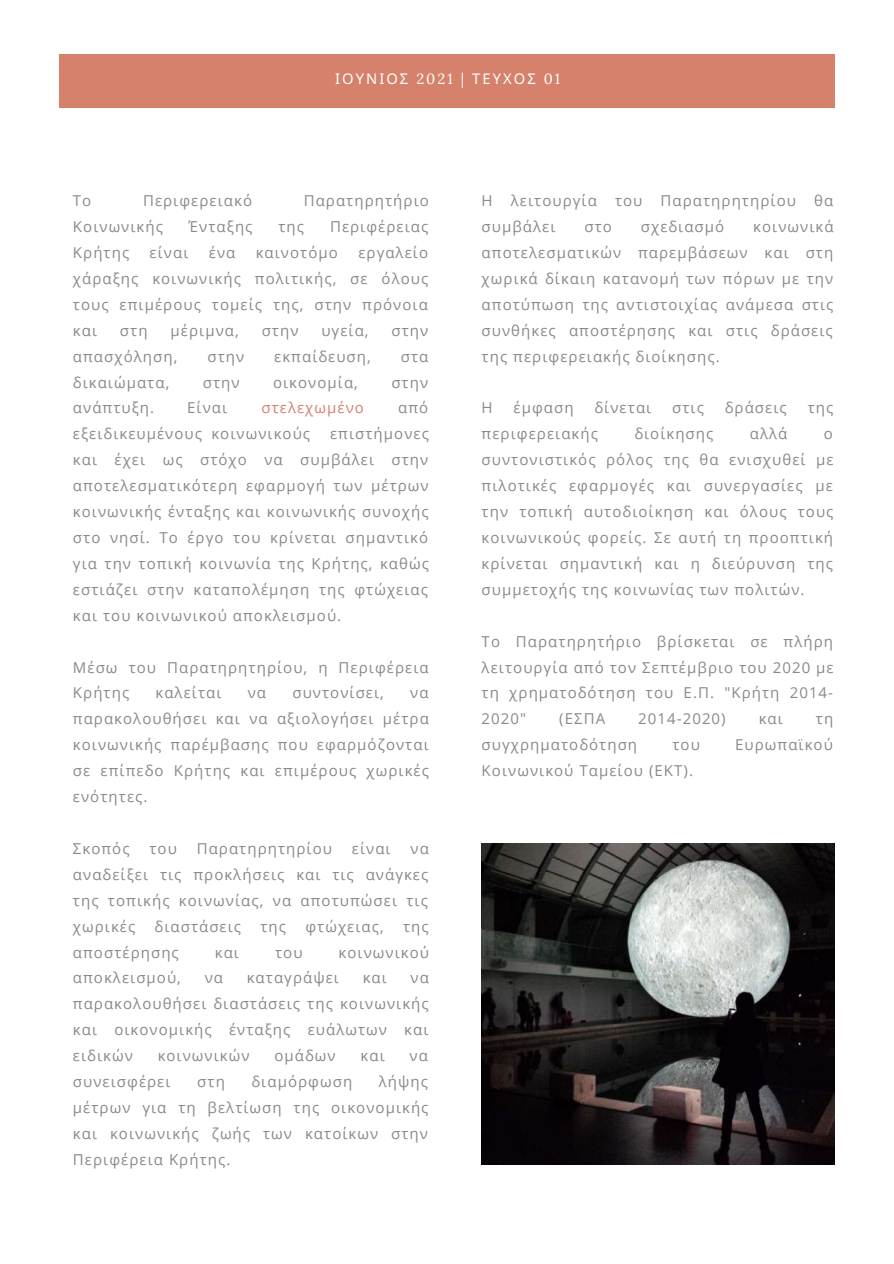
<style>
.page{position:relative;width:894px;height:1264px;background:#fff}
.page>*{position:absolute;margin:0;border:0;box-sizing:border-box;transform-origin:0 0}
.t1{font:15px/26px "Open Sans";letter-spacing:.07em;color:#898989;text-align:justify}
.t2{font:15px "Open Sans";letter-spacing:.07em;color:#d6816b}
.t3{font:14.7px "Noto Sans";letter-spacing:.14em;color:#fff}
.s1{font-family:"Lora"}
</style>
<div class="page">
<div style="left:60px;top:54px;width:774px;height:53px;background:#d6816b"></div>
<img style="left:481px;top:844px;width:353px;height:320px">
<p class="t3" style="left:335px;top:68px;width:227px">ΙΟΥΝΙΟΣ <span class="s1">2021 |</span> ΤΕΥΧΟΣ <span class="s1">01</span></p>
<p class="t1" style="left:73px;top:187px;width:20px">Το</p>
<p class="t1" style="left:143px;top:187px;width:110px">Περιφερειακό</p>
<p class="t1" style="left:303px;top:187px;width:127px">Παρατηρητήριο</p>
<p class="t1" style="left:73px;top:213px;width:91px">Κοινωνικής</p>
<p class="t1" style="left:189px;top:213px;width:65px">Ένταξης</p>
<p class="t1" style="left:278px;top:213px;width:27px">της</p>
<p class="t1" style="left:330px;top:213px;width:100px">Περιφέρειας</p>
<p class="t1" style="left:73px;top:239px;width:58px">Κρήτης</p>
<p class="t1" style="left:150px;top:239px;width:40px">είναι</p>
<p class="t1" style="left:209px;top:239px;width:28px">ένα</p>
<p class="t1" style="left:256px;top:239px;width:84px">καινοτόμο</p>
<p class="t1" style="left:73px;top:239px;width:357px;text-indent:285px">εργαλείο χάραξης κοινωνικής πολιτικής, σε όλους τους επιμέρους τομείς της, στην πρόνοια και</p>
<p class="t1" style="left:120px;top:317px;width:29px">στη</p>
<p class="t1" style="left:170px;top:317px;width:70px">μέριμνα,</p>
<p class="t1" style="left:261px;top:317px;width:38px">στην</p>
<p class="t1" style="left:321px;top:317px;width:49px">υγεία,</p>
<p class="t1" style="left:391px;top:317px;width:38px">στην</p>
<p class="t1" style="left:73px;top:343px;width:106px">απασχόληση,</p>
<p class="t1" style="left:207px;top:343px;width:38px">στην</p>
<p class="t1" style="left:274px;top:343px;width:98px">εκπαίδευση,</p>
<p class="t1" style="left:401px;top:343px;width:29px">στα</p>
<p class="t1" style="left:73px;top:369px;width:98px">δικαιώματα,</p>
<p class="t1" style="left:203px;top:369px;width:38px">στην</p>
<p class="t1" style="left:273px;top:369px;width:86px">οικονομία,</p>
<p class="t1" style="left:391px;top:369px;width:38px">στην</p>
<p class="t1" style="left:73px;top:394px;width:83px">ανάπτυξη.</p>
<p class="t1" style="left:187px;top:394px;width:41px">Είναι</p>
<p class="t2" style="left:261px;top:397px;width:104px">στελεχωμένο</p>
<p class="t1" style="left:398px;top:394px;width:32px">από</p>
<p class="t1" style="left:73px;top:420px;width:238px">εξειδικευμένους κοινωνικούς</p>
<p class="t1" style="left:73px;top:420px;width:357px;text-indent:257px">επιστήμονες και έχει ως στόχο να συμβάλει στην αποτελεσματικότερη εφαρμογή των μέτρων κοινωνικής ένταξης και κοινωνικής συνοχής στο νησί. Το έργο του κρίνεται σημαντικό για την τοπική κοινωνία της Κρήτης, καθώς εστιάζει στην καταπολέμηση της φτώχειας και του κοινωνικού αποκλεισμού.</p>
<p class="t1" style="left:73px;top:653px;width:357px">Μέσω του Παρατηρητηρίου, η Περιφέρεια<br>Κρήτης</p>
<p class="t1" style="left:155px;top:679px;width:67px">καλείται</p>
<p class="t1" style="left:248px;top:679px;width:20px">να</p>
<p class="t1" style="left:292px;top:679px;width:93px">συντονίσει,</p>
<p class="t1" style="left:73px;top:679px;width:357px;text-indent:337px">να παρακολουθήσει και να αξιολογήσει μέτρα κοινωνικής παρέμβασης που εφαρμόζονται σε επίπεδο Κρήτης και επιμέρους χωρικές ενότητες.</p>
<p class="t1" style="left:73px;top:835px;width:58px">Σκοπός</p>
<p class="t1" style="left:149px;top:835px;width:29px">του</p>
<p class="t1" style="left:197px;top:835px;width:137px">Παρατηρητηρίου</p>
<p class="t1" style="left:352px;top:835px;width:40px">είναι</p>
<p class="t1" style="left:73px;top:835px;width:357px;text-indent:337px">να αναδείξει τις προκλήσεις και τις ανάγκες της τοπικής κοινωνίας, να αποτυπώσει τις χωρικές</p>
<p class="t1" style="left:154px;top:912px;width:88px">διαστάσεις</p>
<p class="t1" style="left:260px;top:912px;width:27px">της</p>
<p class="t1" style="left:305px;top:912px;width:80px">φτώχειας,</p>
<p class="t1" style="left:403px;top:912px;width:27px">της</p>
<p class="t1" style="left:73px;top:938px;width:107px">αποστέρησης</p>
<p class="t1" style="left:215px;top:938px;width:26px">και</p>
<p class="t1" style="left:275px;top:938px;width:29px">του</p>
<p class="t1" style="left:338px;top:938px;width:92px">κοινωνικού</p>
<p class="t1" style="left:73px;top:964px;width:109px">αποκλεισμού,</p>
<p class="t1" style="left:205px;top:964px;width:20px">να</p>
<p class="t1" style="left:247px;top:964px;width:94px">καταγράψει</p>
<p class="t1" style="left:362px;top:964px;width:26px">και</p>
<p class="t1" style="left:73px;top:964px;width:357px;text-indent:337px">να παρακολουθήσει διαστάσεις της κοινωνικής και οικονομικής ένταξης ευάλωτων και ειδικών</p>
<p class="t1" style="left:158px;top:1042px;width:93px">κοινωνικών</p>
<p class="t1" style="left:274px;top:1042px;width:63px">ομάδων</p>
<p class="t1" style="left:360px;top:1042px;width:26px">και</p>
<p class="t1" style="left:409px;top:1042px;width:20px">να</p>
<p class="t1" style="left:73px;top:1068px;width:99px">συνεισφέρει</p>
<p class="t1" style="left:197px;top:1068px;width:29px">στη</p>
<p class="t1" style="left:251px;top:1068px;width:102px">διαμόρφωση</p>
<p class="t1" style="left:73px;top:1068px;width:357px;text-indent:306px">λήψης μέτρων για τη βελτίωση της οικονομικής και κοινωνικής ζωής των κατοίκων στην Περιφέρεια Κρήτης.</p>
<p class="t1" style="left:481px;top:187px;width:353px">Η λειτουργία του Παρατηρητηρίου θα συμβάλει</p>
<p class="t1" style="left:481px;top:213px;width:353px;text-indent:271px">κοινωνικά αποτελεσματικών παρεμβάσεων και στη χωρικά δίκαιη κατανομή των πόρων με την αποτύπωση της αντιστοιχίας ανάμεσα στις συνθήκες αποστέρησης και στις δράσεις της περιφερειακής διοίκησης.</p>
<p class="t1" style="left:481px;top:394px;width:13px">Η</p>
<p class="t1" style="left:513px;top:394px;width:62px">έμφαση</p>
<p class="t1" style="left:594px;top:394px;width:58px">δίνεται</p>
<p class="t1" style="left:672px;top:394px;width:33px">στις</p>
<p class="t1" style="left:724px;top:394px;width:63px">δράσεις</p>
<p class="t1" style="left:807px;top:394px;width:27px">της</p>
<p class="t1" style="left:481px;top:420px;width:118px">περιφερειακής</p>
<p class="t1" style="left:634px;top:420px;width:80px">διοίκησης</p>
<p class="t1" style="left:749px;top:420px;width:39px">αλλά</p>
<p class="t1" style="left:584px;top:213px;width:29px">στο</p>
<p class="t1" style="left:640px;top:213px;width:85px">σχεδιασμό</p>
<p class="t1" style="left:481px;top:420px;width:353px;text-indent:342px">ο συντονιστικός ρόλος της θα ενισχυθεί με πιλοτικές εφαρμογές και συνεργασίες με την τοπική αυτοδιοίκηση και όλους τους κοινωνικούς φορείς. Σε αυτή τη προοπτική κρίνεται σημαντική και η διεύρυνση της συμμετοχής της κοινωνίας των πολιτών.</p>
<p class="t1" style="left:481px;top:628px;width:353px">Το Παρατηρητήριο βρίσκεται σε πλήρη λειτουργία από τον Σεπτέμβριο του 2020 με τη χρηματοδότηση του Ε.Π. "Κρήτη 2014- 2020"</p>
<p class="t1" style="left:559px;top:705px;width:47px">(ΕΣΠΑ</p>
<p class="t1" style="left:638px;top:705px;width:89px">2014-2020)</p>
<p class="t1" style="left:758px;top:705px;width:26px">και</p>
<p class="t1" style="left:815px;top:705px;width:19px">τη</p>
<p class="t1" style="left:481px;top:731px;width:157px">συγχρηματοδότηση</p>
<p class="t1" style="left:672px;top:731px;width:29px">του</p>
<p class="t1" style="left:735px;top:731px;width:99px">Ευρωπαϊκού</p>
<p class="t1" style="left:481px;top:757px;width:213px">Κοινωνικού Ταμείου (ΕΚΤ).</p>
</div>
